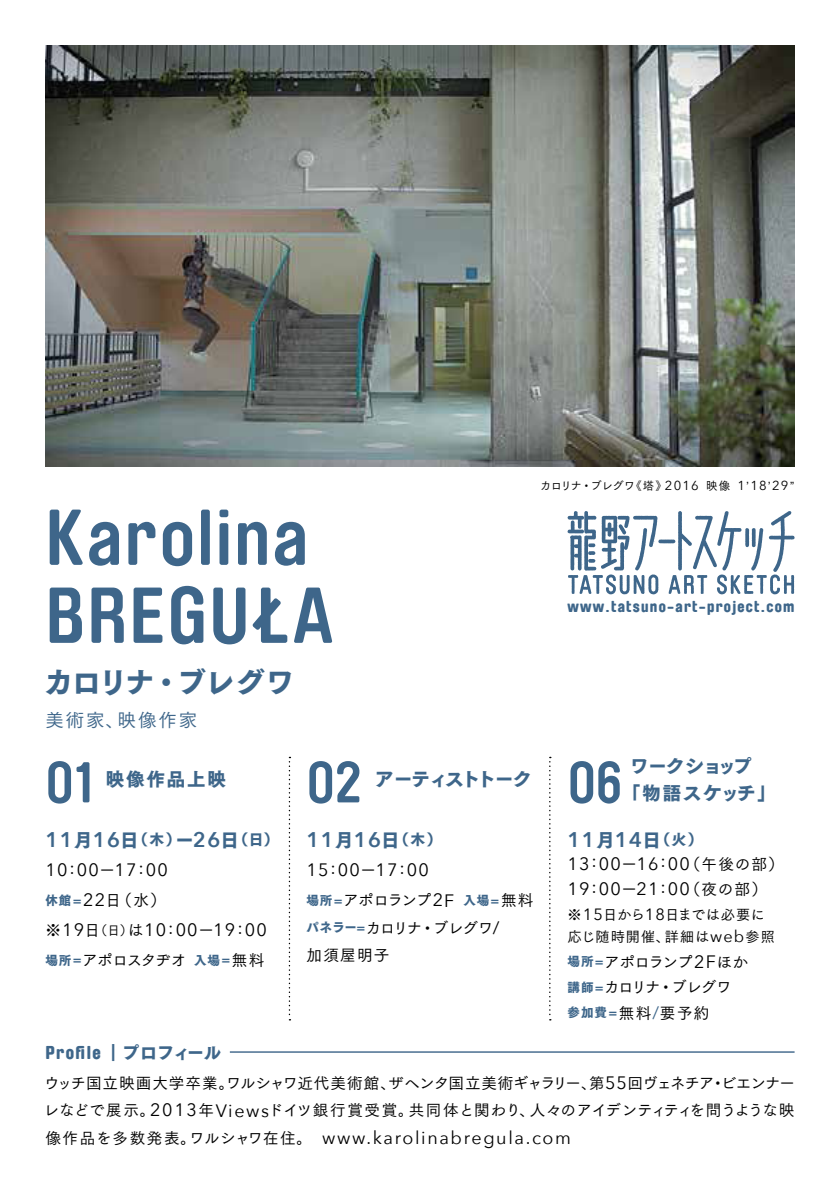
<style>
.page{position:relative;width:840px;height:1191px;background:#fff}
.page>*{position:absolute;margin:0;border:0;box-sizing:border-box;transform-origin:0 0}
.t1{font:700 78px/78px "Brauer Neue Std";letter-spacing:.03em;color:#3e668a}
.t2{font:700 56.6px "Brauer Neue Std";color:#3e668a}
.t3{font:28.4px "Tsuku Go Pro H";letter-spacing:-.015em;color:#3e668a}
.t4{font:600 21.2px "Avenir Next";letter-spacing:.07em;color:#3e668a}
.t5{font:18.4px/27px "Tsuku Go Pro H";letter-spacing:-.015em;color:#3e668a}
.t6{font:900 18.4px "Brauer Neue Std";letter-spacing:.08em;color:#3e668a}
.t7{font:18.4px "Tsuku Go Pro H";letter-spacing:-.05em;color:#3e668a}
.t8{font:18.4px "Tsuku Go Pro M";letter-spacing:.105em;color:#3e668a}
.t9{font:18px/25.6px "Avenir Next";letter-spacing:.07em;color:#000}
.t10{font:18px "Avenir Next";letter-spacing:.09em;color:#000}
.t11{font:900 15.8px "Brauer Neue Std";letter-spacing:.08em;color:#3e668a}
.t12{font:15.6px/27.2px "Tsuku Go Pro M";letter-spacing:-.03em;color:#000}
.t13{font:14.2px/22px "Tsuku Go Pro M";letter-spacing:.045em;color:#000}
.t14{font:11.4px "Tsuku Go Pro M";letter-spacing:-.035em;color:#000}
.s1{font-family:"Avenir Next";font-size:13px}
.s2{font-family:"Tsuku Go Pro H";font-weight:400;font-size:18.4px}
.s3{font-family:"Tsuku Go Pro H";font-weight:400;font-size:14.8px}
.s4{font-family:"Tsuku Go Pro M";font-size:15.6px}
.s5{font-family:"Avenir Next";font-size:16.2px}
.s6{font-family:"Tsuku Go Pro H";font-size:12.4px;color:#3e668a}
.s7{font-family:"Avenir Next";font-weight:600;font-size:14.4px;color:#3e668a}
.s8{font-family:"Avenir Next";font-size:18px}
.s9{font-family:"Avenir Next";font-size:18px;color:#3e668a}
.s10{font-family:"Tsuku Go Pro M";font-size:12.4px}
.s11{font-family:"Tsuku Go Pro H";font-weight:400;font-size:17px}
</style>
<div class="page">
<img style="left:45px;top:45px;width:749px;height:422px">
<svg style="left:567px;top:511px;width:227px;height:83px"></svg>
<svg style="left:288px;top:756px;width:2px;height:264px"></svg>
<svg style="left:549px;top:756px;width:1px;height:264px"></svg>
<hr style="left:230px;top:1051px;width:564px;height:1px;background:#3e668a">
<h1 class="t1" style="left:45px;top:499px;width:289px">Karolina<br>BREGUŁA</h1>
<h3 class="t3" style="left:45px;top:667px;width:250px">カロリナ・ブレグワ</h3>
<p class="t8" style="left:45px;top:705px;width:153px">美術家、映像作家</p>
<p class="t14" style="left:540px;top:476px;width:256px">カロリナ・ブレグワ《塔》<span class="s1">2016</span> 映像 <span class="s1">1</span>ʼ<span class="s1">18</span>ʼ<span class="s1">29</span>”</p>
<p class="t11" style="left:567px;top:597px;width:228px">www.tatsuno-art-project.com</p>
<p class="t5" style="left:106px;top:766px;width:122px">映像作品上映</p>
<h2 class="t2" style="left:567px;top:750px;width:56px">06</h2>
<p class="t5" style="left:621px;top:753px;width:155px;text-indent:8px">ワークショップ<br>「物語スケッチ」</p>
<h3 class="t4" style="left:567px;top:821px;width:136px">11<span class="s2">月</span>14<span class="s2">日</span><span class="s3">（火）</span></h3>
<p class="t9" style="left:567px;top:850px;width:218px">13:00<span class="s4">ー</span>16:00<span class="s4">（午後の部）<br></span>19:00<span class="s4">ー</span>21:00<span class="s4">（夜の部）</span></p>
<p class="t13" style="left:567px;top:901px;width:209px">※<span class="s5">15</span>日から<span class="s5">18</span>日までは必要に応じ随時開催、詳細は<span class="s5">web</span>参照</p>
<p class="t12" style="left:567px;top:947px;width:182px;line-height:25.6px"><span class="s6">場所</span><span class="s7">=</span>アポロランプ<span class="s8">2F</span>ほか<span class="s6">講師</span><span class="s7">=</span>カロリナ・ブレグワ<br><span class="s6">参加費</span><span class="s7">=</span>無料<span class="s9">/</span>要予約</p>
<h2 class="t2" style="left:45px;top:750px;width:52px">01</h2>
<h3 class="t4" style="left:45px;top:821px;width:234px">11<span class="s2">月</span>16<span class="s2">日</span><span class="s3">（木）</span><span class="s2">ー</span>26<span class="s2">日</span><span class="s3">（日）</span></h3>
<p class="t9" style="left:45px;top:856px;width:124px">10:00<span class="s4">ー</span>17:00</p>
<p class="t12" style="left:45px;top:885px;width:122px"><span class="s6">休館</span><span class="s7">=</span><span class="s8">22</span>日（水）</p>
<p class="t9" style="left:45px;top:916px;width:223px"><span class="s4">※</span>19<span class="s4">日</span><span class="s10">（日）</span><span class="s4">は</span>10:00<span class="s4">ー</span>19:00</p>
<p class="t12" style="left:45px;top:944px;width:220px"><span class="s6">場所</span><span class="s7">=</span>アポロスタヂオ <span class="s6">入場</span><span class="s7">=</span>無料</p>
<h2 class="t2" style="left:306px;top:750px;width:56px">02</h2>
<h3 class="t4" style="left:306px;top:821px;width:136px">11<span class="s2">月</span>16<span class="s2">日</span><span class="s3">（木）</span></h3>
<p class="t9" style="left:306px;top:856px;width:124px">15:00<span class="s4">ー</span>17:00</p>
<p class="t12" style="left:306px;top:885px;width:228px"><span class="s6">場所</span><span class="s7">=</span>アポロランプ<span class="s8">2F</span> <span class="s6">入場</span><span class="s7">=</span>無料<span class="s6">パネラー</span><span class="s7">=</span>カロリナ・ブレグワ<span class="s8">/<br></span>加須屋明子</p>
<p class="t7" style="left:375px;top:769px;width:158px">アーティストトーク</p>
<p class="t6" style="left:45px;top:1041px;width:177px">Profile <span class="s11">｜プロフィール</span></p>
<p class="t12" style="left:43px;top:1068px;width:752px">ウッチ国立映画大学卒業。ワルシャワ近代美術館、ザヘンタ国立美術ギャラリー、第<span class="s8">55</span>回ヴェネチア・ビエンナーレなどで展示。<span class="s8">2013</span>年<span class="s8">Views</span>ドイツ銀行賞受賞。共同体と関わり、人々のアイデンティティを問うような映</p>
<p class="t10" style="left:45px;top:1122px;width:527px"><span class="s4">像作品を多数発表。ワルシャワ在住。</span> www.karolinabregula.com</p>
</div>
